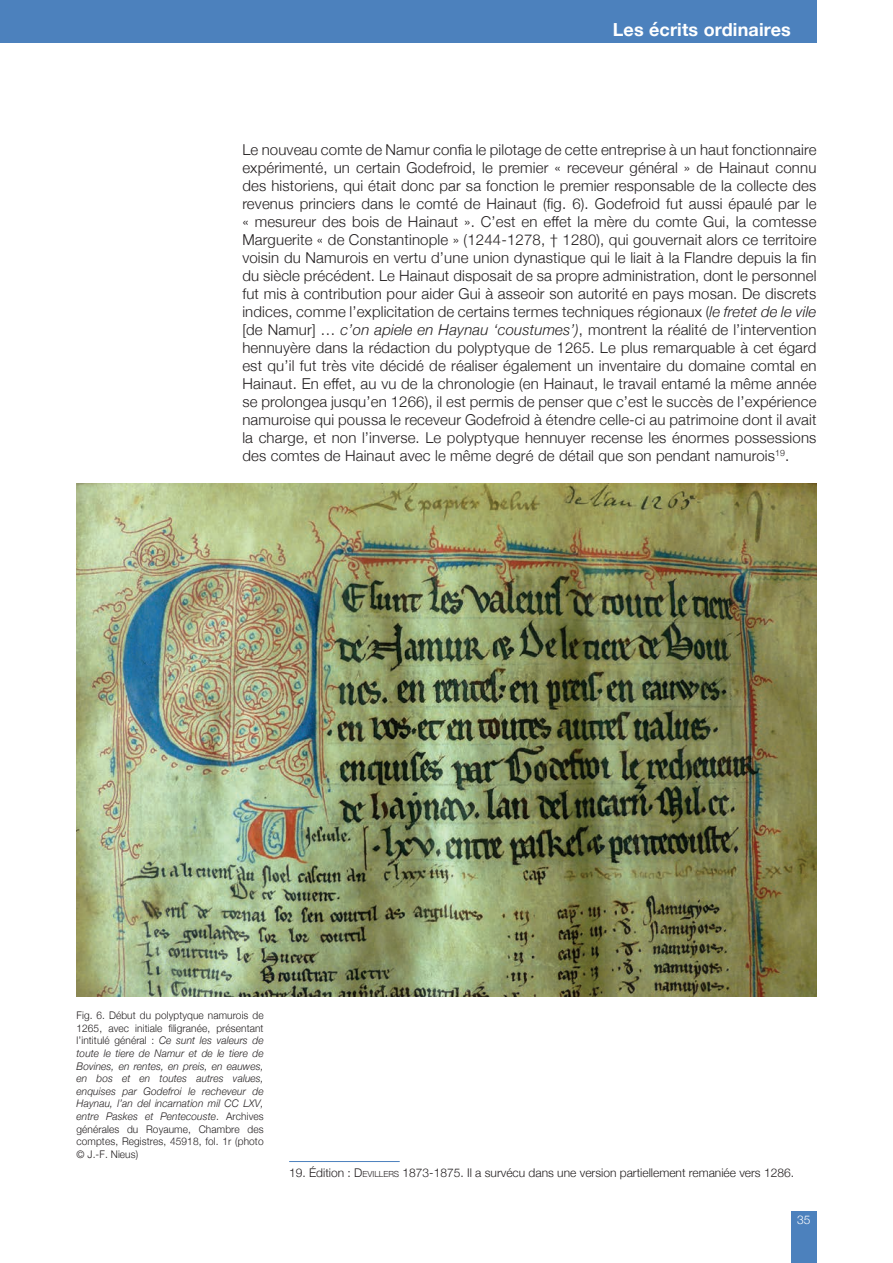
<style>
.page{position:relative;width:893px;height:1263px;background:#fff}
.page>*{position:absolute;margin:0;border:0;box-sizing:border-box;transform-origin:0 0}
.t1{font:700 18px "Helvetica Neue";letter-spacing:.01em;color:#fff}
.t2{font:300 15px/18px "Helvetica Neue";letter-spacing:.01em;color:#231f20;text-align:justify}
.t3{font:300 12px "Helvetica Neue";color:#231f20}
.t4{font:300 12px "Helvetica Neue";color:#fff}
.t5{font:italic 300 10.5px/12.6px "Helvetica Neue";letter-spacing:.01em;color:#231f20;text-align:justify;scale:.96 1}
.s1{font-style:italic}
.s2{font-style:normal}
.s3{font-style:inherit}
.s4{font-size:8.4px}
</style>
<div class="page">
<div style="left:791px;top:1212px;width:25px;height:51px;background:#4c81bd"></div>
<div style="left:0;top:0;width:816px;height:43px;background:#4c81bd"></div>
<hr style="left:289px;top:1161px;width:111px;height:1px;background:#4c81bd">
<img style="left:77px;top:483px;width:739px;height:513px">
<p class="t1" style="left:613px;top:16px;width:180px">Les écrits ordinaires</p>
<p class="t2" style="left:242px;top:139px;width:576px">Le nouveau comte de Namur confia le pilotage de cette entreprise à un haut fonctionnaire expérimenté, un certain Godefroid, le premier « receveur général » de Hainaut connu des historiens, qui était donc par sa fonction le premier responsable de la collecte des revenus princiers dans le comté de Hainaut (fig. 6). Godefroid fut aussi épaulé par le « mesureur des bois de Hainaut ». C’est en effet la mère du comte Gui, la comtesse Marguerite « de Constantinople » (1244-1278, † 1280), qui gouvernait alors ce territoire voisin du Namurois en vertu d’une union dynastique qui le liait à la Flandre depuis la fin du siècle précédent. Le Hainaut disposait de sa propre administration, dont le personnel fut mis à contribution pour aider Gui à asseoir son autorité en pays mosan. De discrets indices, comme l’explicitation de certains termes techniques régionaux (<span class="s1">le fretet de le vile </span>[de Namur] … <span class="s1">c’on apiele en Haynau ‘coustumes’)</span>, montrent la réalité de l’intervention hennuyère dans la rédaction du polyptyque de 1265. Le plus remarquable à cet égard est qu’il fut très vite décidé de réaliser également un inventaire du domaine comtal en Hainaut. En effet, au vu de la chronologie (en Hainaut, le travail entamé la même année se prolongea jusqu’en 1266), il est permis de penser que c’est le succès de l’expérience namuroise qui poussa le receveur Godefroid à étendre celle-ci au patrimoine dont il avait la charge, et non l’inverse. Le polyptyque hennuyer recense les énormes possessions des comtes de Hainaut avec le même degré de détail que son pendant namurois<sup>19</sup>.</p>
<p class="t5" style="left:77px;top:1008px;width:196px"><span class="s2">Fig. 6. Début du polyptyque namurois de 1265, avec initiale filigranée, présentant l’intitulé général :</span> Ce sunt les valeurs de toute le tiere de Namur et de le tiere de Bovines, en rentes, en preis, en eauwes, en bos et en toutes autres values, enquises par Godefroi le recheveur de Haynau, l’an del incarnation mil CC LXV, entre Paskes et Pentecouste<span class="s2">. Archives générales du Royaume, Chambre des comptes, Registres, 45918, fol. 1r (photo © J.-F. Nieus)</span></p>
<p class="t3" style="left:289px;top:1163px;width:506px">19. Édition : <span class="s3">D</span><span class="s4">EVILLERS</span> 1873-1875. Il a survécu dans une version partiellement remaniée vers 1286.</p>
<p class="t4" style="left:797px;top:1209px;width:15px">35</p>
</div>
